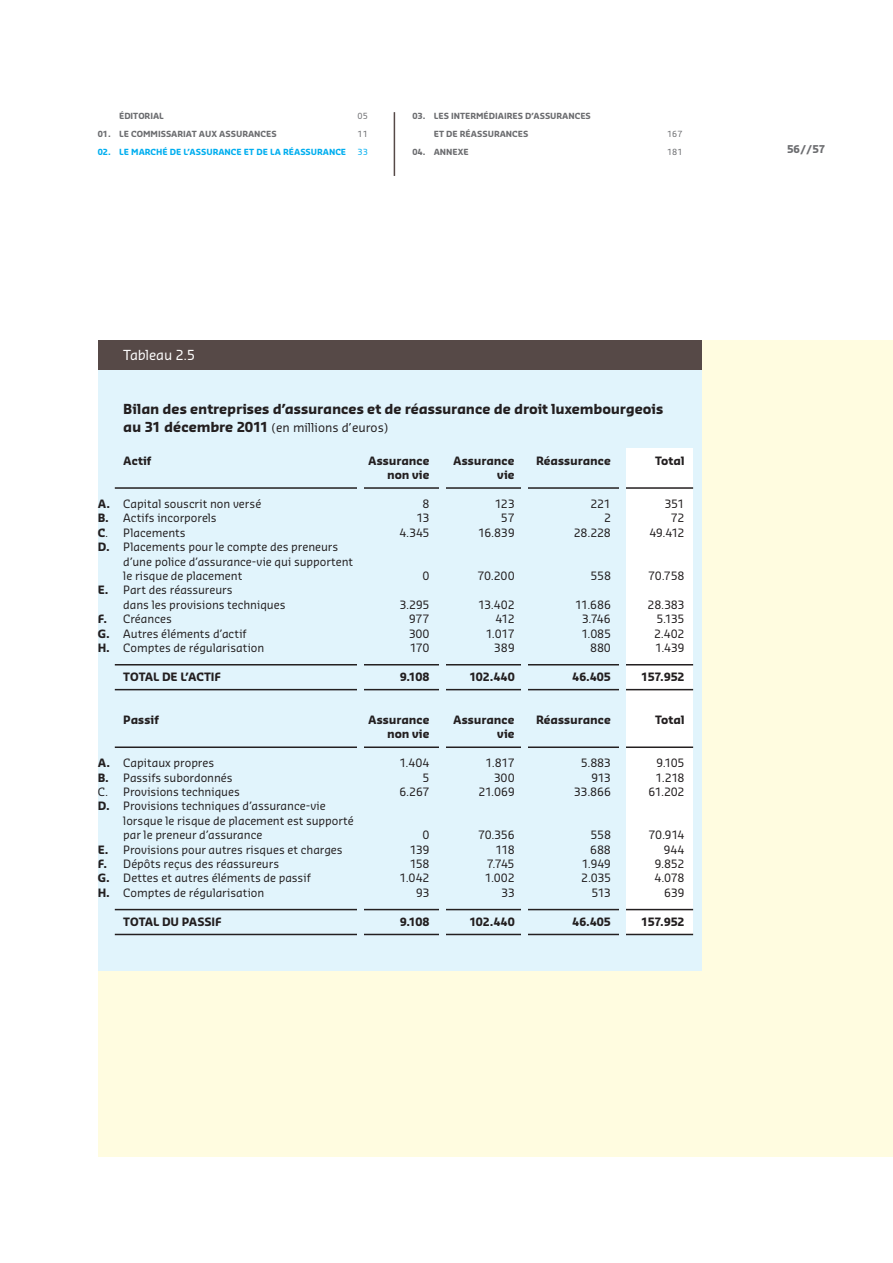
<style>
.page{position:relative;width:893px;height:1263px;background:#fff}
.page>*{position:absolute;margin:0;border:0;box-sizing:border-box;transform-origin:0 0}
.t1{font:700 13.5px "Sansa";letter-spacing:-.005em;color:#231f20}
.t2{font:13.5px "Sansa";letter-spacing:-.015em;color:#fff}
.t3{font:12px "Sansa";color:#231f20}
.t4{font:11.25px/14.4px "Sansa";color:#231f20}
.t5{font:700 11.25px "Sansa";color:#231f20}
.t6{font:700 10.5px "Sansa";color:#6c6d70}
.t7{font:700 8.25px/18px "Sansa";color:#6c6d70}
.t8{font:700 8.25px "Sansa";color:#00aeef}
.t9{font:8.25px "Sansa";color:#6c6d70}
.t10{font:8.25px "Sansa";color:#00aeef}
.s1{font-weight:700;font-size:13.5px}
.s2{font-weight:700}
</style>
<div class="page">
<div style="left:98px;top:340px;width:795px;height:817px;background:#fffce0"></div>
<hr style="left:394px;top:112px;width:1px;height:64px;background:#564947">
<div style="left:98px;top:340px;width:604px;height:630px;background:#e1f4fc"></div>
<div style="left:625px;top:448px;width:68px;height:486px;background:#fff"></div>
<div style="left:98px;top:340px;width:604px;height:30px;background:#564947"></div>
<hr style="left:115px;top:487px;width:578px;height:2px;background:#231f20">
<hr style="left:115px;top:664px;width:578px;height:1px;background:#231f20">
<hr style="left:115px;top:689px;width:578px;height:1px;background:#231f20">
<hr style="left:115px;top:746px;width:578px;height:2px;background:#231f20">
<hr style="left:115px;top:909px;width:578px;height:1px;background:#231f20">
<hr style="left:115px;top:934px;width:578px;height:1px;background:#231f20">
<div style="left:619px;top:448px;width:6px;height:504px;background:#e1f4fc"></div>
<div style="left:522px;top:448px;width:6px;height:504px;background:#e1f4fc"></div>
<div style="left:439px;top:448px;width:7px;height:504px;background:#e1f4fc"></div>
<div style="left:357px;top:448px;width:7px;height:504px;background:#e1f4fc"></div>
<p class="t7" style="left:119px;top:107px;width:46px">ÉDITORIAL</p>
<p class="t9" style="left:357px;top:111px;width:12px">05</p>
<p class="t7" style="left:98px;top:125px;width:180px">01. LE COMMISSARIAT AUX ASSURANCES</p>
<p class="t9" style="left:357px;top:129px;width:12px">11</p>
<p class="t8" style="left:98px;top:147px;width:250px">02. LE MARCHÉ DE L’ASSURANCE ET DE LA RÉASSURANCE</p>
<p class="t10" style="left:357px;top:147px;width:12px">33</p>
<p class="t7" style="left:434px;top:107px;width:159px;text-indent:-21px">03. LES INTERMÉDIAIRES D’ASSURANCES<br>ET DE RÉASSURANCES</p>
<p class="t9" style="left:667px;top:129px;width:17px">167</p>
<p class="t7" style="left:412px;top:143px;width:58px">04. ANNEXE</p>
<p class="t9" style="left:667px;top:147px;width:17px">181</p>
<p class="t6" style="left:787px;top:142px;width:40px">56//57</p>
<p class="t2" style="left:123px;top:347px;width:73px">Tableau 2.5</p>
<p class="t1" style="left:123px;top:401px;width:542px">Bilan des entreprises d’assurances et de réassurance de droit luxembourgeois</p>
<p class="t3" style="left:123px;top:420px;width:266px"><span class="s1">au 31 décembre 2011</span> (en millions d’euros)</p>
<p class="t5" style="left:123px;top:453px;width:29px">Actif</p>
<p class="t5" style="left:368px;top:453px;width:63px">Assurance</p>
<p class="t5" style="left:453px;top:453px;width:63px">Assurance</p>
<p class="t5" style="left:536px;top:453px;width:76px">Réassurance</p>
<p class="t5" style="left:655px;top:453px;width:31px">Total</p>
<p class="t5" style="left:387px;top:468px;width:44px">non vie</p>
<p class="t5" style="left:497px;top:468px;width:19px">vie</p>
<p class="t4" style="left:98px;top:496px;width:165px"><span class="s2">A.</span> Capital souscrit non versé</p>
<p class="t4" style="left:423px;top:496px;width:9px">8</p>
<p class="t4" style="left:495px;top:496px;width:21px">123</p>
<p class="t4" style="left:590px;top:496px;width:22px">221</p>
<p class="t4" style="left:664px;top:496px;width:22px">351</p>
<p class="t4" style="left:98px;top:511px;width:120px"><span class="s2">B.</span> Actifs incorporels</p>
<p class="t4" style="left:417px;top:511px;width:15px">13</p>
<p class="t4" style="left:501px;top:511px;width:15px">57</p>
<p class="t4" style="left:604px;top:511px;width:9px">2</p>
<p class="t4" style="left:671px;top:511px;width:15px">72</p>
<p class="t4" style="left:98px;top:525px;width:89px"><span class="s2">C</span>. Placements</p>
<p class="t4" style="left:399px;top:525px;width:32px">4.345</p>
<p class="t4" style="left:478px;top:525px;width:38px">16.839</p>
<p class="t4" style="left:574px;top:525px;width:39px">28.228</p>
<p class="t4" style="left:649px;top:525px;width:37px">49.412</p>
<p class="t4" style="left:123px;top:539px;width:231px;text-indent:-26px"><span class="s2">D.</span> Placements pour le compte des preneurs d’une police d’assurance-vie qui supportent le risque de placement</p>
<p class="t4" style="left:423px;top:568px;width:9px">0</p>
<p class="t4" style="left:477px;top:568px;width:39px">70.200</p>
<p class="t4" style="left:591px;top:568px;width:22px">558</p>
<p class="t4" style="left:648px;top:568px;width:38px">70.758</p>
<p class="t4" style="left:123px;top:583px;width:164px;text-indent:-26px"><span class="s2">E.</span> Part des réassureurs<br>dans les provisions techniques</p>
<p class="t4" style="left:399px;top:597px;width:32px">3.295</p>
<p class="t4" style="left:478px;top:597px;width:38px">13.402</p>
<p class="t4" style="left:575px;top:597px;width:37px">11.686</p>
<p class="t4" style="left:648px;top:597px;width:38px">28.383</p>
<p class="t4" style="left:98px;top:611px;width:76px"><span class="s2">F.</span> Créances</p>
<p class="t4" style="left:409px;top:611px;width:22px">977</p>
<p class="t4" style="left:495px;top:611px;width:21px">412</p>
<p class="t4" style="left:582px;top:611px;width:31px">3.746</p>
<p class="t4" style="left:656px;top:611px;width:30px">5.135</p>
<p class="t4" style="left:98px;top:626px;width:150px"><span class="s2">G.</span> Autres éléments d’actif</p>
<p class="t4" style="left:409px;top:626px;width:22px">300</p>
<p class="t4" style="left:486px;top:626px;width:31px">1.017</p>
<p class="t4" style="left:581px;top:626px;width:31px">1.085</p>
<p class="t4" style="left:654px;top:626px;width:32px">2.402</p>
<p class="t4" style="left:98px;top:640px;width:168px"><span class="s2">H.</span> Comptes de régularisation</p>
<p class="t4" style="left:410px;top:640px;width:21px">170</p>
<p class="t4" style="left:494px;top:640px;width:22px">389</p>
<p class="t4" style="left:590px;top:640px;width:22px">880</p>
<p class="t4" style="left:655px;top:640px;width:31px">1.439</p>
<p class="t5" style="left:123px;top:669px;width:99px">TOTAL DE L’ACTIF</p>
<p class="t5" style="left:400px;top:669px;width:31px">9.108</p>
<p class="t5" style="left:469px;top:669px;width:47px">102.440</p>
<p class="t5" style="left:572px;top:669px;width:40px">46.405</p>
<p class="t5" style="left:641px;top:669px;width:45px">157.952</p>
<p class="t5" style="left:123px;top:712px;width:37px">Passif</p>
<p class="t5" style="left:368px;top:712px;width:63px">Assurance</p>
<p class="t5" style="left:453px;top:712px;width:63px">Assurance</p>
<p class="t5" style="left:536px;top:712px;width:76px">Réassurance</p>
<p class="t5" style="left:655px;top:712px;width:31px">Total</p>
<p class="t5" style="left:387px;top:727px;width:44px">non vie</p>
<p class="t5" style="left:497px;top:727px;width:19px">vie</p>
<p class="t4" style="left:98px;top:755px;width:118px"><span class="s2">A.</span> Capitaux propres</p>
<p class="t4" style="left:399px;top:755px;width:32px">1.404</p>
<p class="t4" style="left:486px;top:755px;width:31px">1.817</p>
<p class="t4" style="left:581px;top:755px;width:32px">5.883</p>
<p class="t4" style="left:656px;top:755px;width:30px">9.105</p>
<p class="t4" style="left:98px;top:770px;width:136px"><span class="s2">B.</span> Passifs subordonnés</p>
<p class="t4" style="left:423px;top:770px;width:9px">5</p>
<p class="t4" style="left:494px;top:770px;width:22px">300</p>
<p class="t4" style="left:591px;top:770px;width:21px">913</p>
<p class="t4" style="left:655px;top:770px;width:31px">1.218</p>
<p class="t4" style="left:98px;top:784px;width:144px">C. Provisions techniques</p>
<p class="t4" style="left:399px;top:784px;width:32px">6.267</p>
<p class="t4" style="left:478px;top:784px;width:38px">21.069</p>
<p class="t4" style="left:574px;top:784px;width:39px">33.866</p>
<p class="t4" style="left:648px;top:784px;width:38px">61.202</p>
<p class="t4" style="left:123px;top:799px;width:232px;text-indent:-26px"><span class="s2">D.</span> Provisions techniques d’assurance-vie lorsque le risque de placement est supporté par le preneur d’assurance</p>
<p class="t4" style="left:423px;top:827px;width:9px">0</p>
<p class="t4" style="left:478px;top:827px;width:38px">70.356</p>
<p class="t4" style="left:591px;top:827px;width:22px">558</p>
<p class="t4" style="left:649px;top:827px;width:37px">70.914</p>
<p class="t4" style="left:98px;top:842px;width:246px"><span class="s2">E.</span> Provisions pour autres risques et charges</p>
<p class="t4" style="left:410px;top:842px;width:21px">139</p>
<p class="t4" style="left:495px;top:842px;width:21px">118</p>
<p class="t4" style="left:590px;top:842px;width:22px">688</p>
<p class="t4" style="left:663px;top:842px;width:23px">944</p>
<p class="t4" style="left:98px;top:856px;width:183px"><span class="s2">F.</span> Dépôts reçus des réassureurs</p>
<p class="t4" style="left:410px;top:856px;width:21px">158</p>
<p class="t4" style="left:487px;top:856px;width:29px">7.745</p>
<p class="t4" style="left:582px;top:856px;width:31px">1.949</p>
<p class="t4" style="left:655px;top:856px;width:31px">9.852</p>
<p class="t4" style="left:98px;top:871px;width:214px"><span class="s2">G.</span> Dettes et autres éléments de passif</p>
<p class="t4" style="left:400px;top:871px;width:32px">1.042</p>
<p class="t4" style="left:485px;top:871px;width:31px">1.002</p>
<p class="t4" style="left:581px;top:871px;width:31px">2.035</p>
<p class="t4" style="left:654px;top:871px;width:32px">4.078</p>
<p class="t4" style="left:98px;top:885px;width:168px"><span class="s2">H.</span> Comptes de régularisation</p>
<p class="t4" style="left:416px;top:885px;width:15px">93</p>
<p class="t4" style="left:501px;top:885px;width:15px">33</p>
<p class="t4" style="left:591px;top:885px;width:21px">513</p>
<p class="t4" style="left:664px;top:885px;width:22px">639</p>
<p class="t5" style="left:123px;top:914px;width:100px">TOTAL DU PASSIF</p>
<p class="t5" style="left:400px;top:914px;width:31px">9.108</p>
<p class="t5" style="left:469px;top:914px;width:47px">102.440</p>
<p class="t5" style="left:572px;top:914px;width:40px">46.405</p>
<p class="t5" style="left:641px;top:914px;width:45px">157.952</p>
</div>
